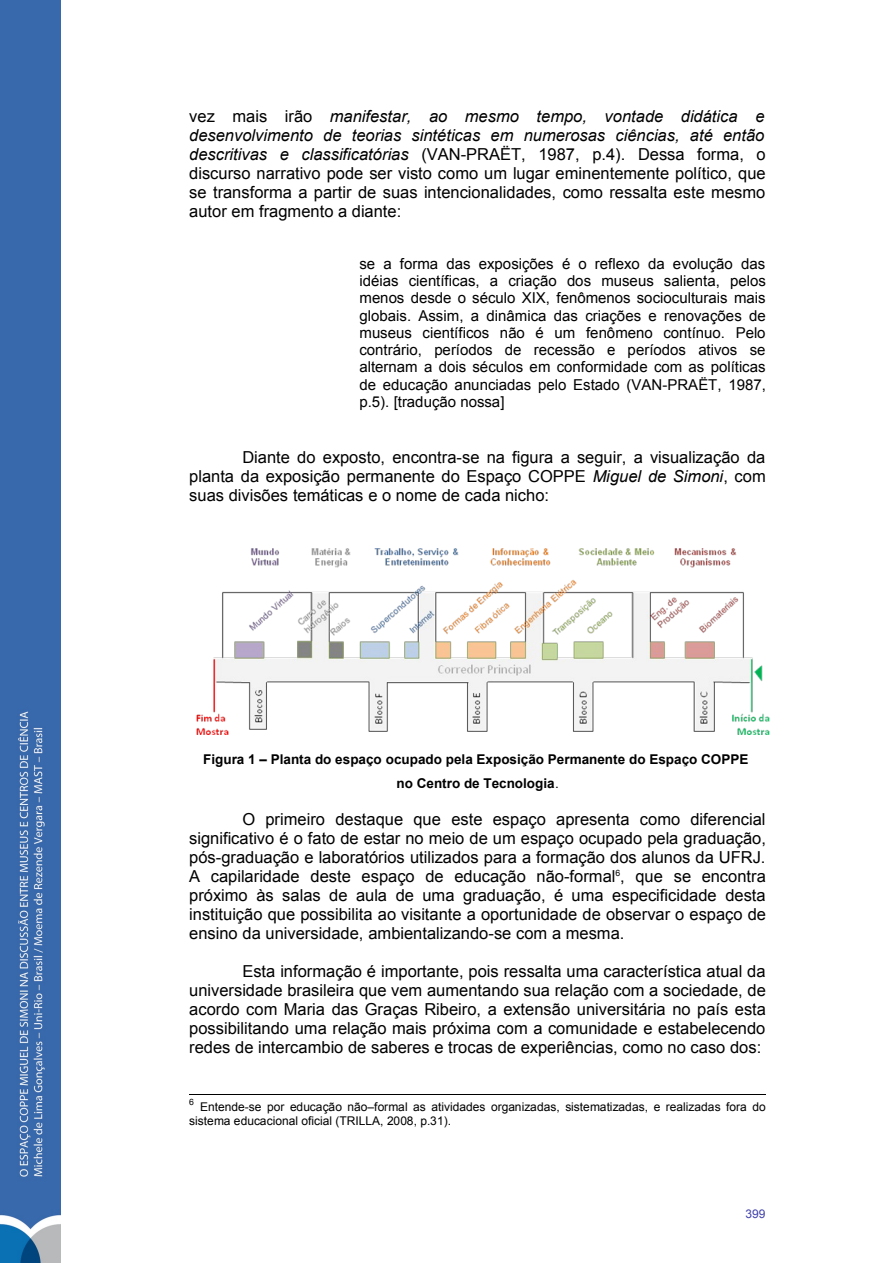
<style>
.page{position:relative;width:893px;height:1263px;background:#fff}
.page>*{position:absolute;margin:0;border:0;box-sizing:border-box;transform-origin:0 0}
.t1{font:16.5px/19px "Arial";color:#000;text-align:justify}
.t2{font:15px/17.2px "Arial";letter-spacing:.005em;color:#000;text-align:justify}
.t3{font:700 13.5px/24.6px "Arial";color:#000;text-align:center}
.t4{font:12px/14.4px "Arial";letter-spacing:.005em;color:#000}
.t5{font:12px "Arial";color:#4040ab}
.t6{font:8.7px "Arial";color:#000}
.s1{font-style:italic}
.s2{font-weight:400}
</style>
<div class="page">
<img style="left:0;top:0;width:61px;height:1263px">
<img style="left:196px;top:548px;width:574px;height:187px">
<hr style="left:189px;top:1095px;width:576px;height:1px;background:#000">
<p class="t1" style="left:189px;top:107px;width:578px">vez mais irão <span class="s1">manifestar, ao mesmo tempo, vontade didática e desenvolvimento de teorias sintéticas em numerosas ciências, até então descritivas e classificatórias</span> (VAN-PRAËT, 1987, p.4). Dessa forma, o discurso narrativo pode ser visto como um lugar eminentemente político, que se transforma a partir de suas intencionalidades, como ressalta este mesmo autor em fragmento a diante:</p>
<p class="t2" style="left:359px;top:255px;width:408px">se a forma das exposições é o reflexo da evolução das idéias científicas, a criação dos museus salienta, pelos menos desde o século XIX, fenômenos socioculturais mais globais. Assim, a dinâmica das criações e renovações de museus científicos não é um fenômeno contínuo. Pelo contrário, períodos de recessão e períodos ativos se alternam a dois séculos em conformidade com as políticas de educação anunciadas pelo Estado (VAN-PRAËT, 1987, p.5). [tradução nossa]</p>
<p class="t1" style="left:189px;top:448px;width:578px;text-indent:53px">Diante do exposto, encontra-se na figura a seguir, a visualização da planta da exposição permanente do Espaço COPPE <span class="s1">Miguel de Simoni</span>, com suas divisões temáticas e o nome de cada nicho:</p>
<p class="t3" style="left:203px;top:747px;width:546px">Figura 1 – Planta do espaço ocupado pela Exposição Permanente do Espaço COPPE no Centro de Tecnologia<span class="s2">.</span></p>
<p class="t1" style="left:189px;top:810px;width:578px;text-indent:53px">O primeiro destaque que este espaço apresenta como diferencial significativo é o fato de estar no meio de um espaço ocupado pela graduação, pós-graduação e laboratórios utilizados para a formação dos alunos da UFRJ.<br>A capilaridade deste espaço de educação não-formal<sup>6</sup>, que se encontra próximo às salas de aula de uma graduação, é uma especificidade desta instituição que possibilita ao visitante a oportunidade de observar o espaço de ensino da universidade, ambientalizando-se com a mesma.</p>
<p class="t1" style="left:189px;top:962px;width:578px;text-indent:53px">Esta informação é importante, pois ressalta uma característica atual da universidade brasileira que vem aumentando sua relação com a sociedade, de acordo com Maria das Graças Ribeiro, a extensão universitária no país esta possibilitando uma relação mais próxima com a comunidade e estabelecendo redes de intercambio de saberes e trocas de experiências, como no caso dos:</p>
<p class="t6" style="left:189px;top:1097px;width:6px">6</p>
<p class="t4" style="left:189px;top:1100px;width:578px;text-indent:11px">Entende-se por educação não–formal as atividades organizadas, sistematizadas, e realizadas fora do sistema educacional oficial (TRILLA, 2008, p.31).</p>
<p class="t5" style="left:745px;top:1206px;width:22px">399</p>
</div>
